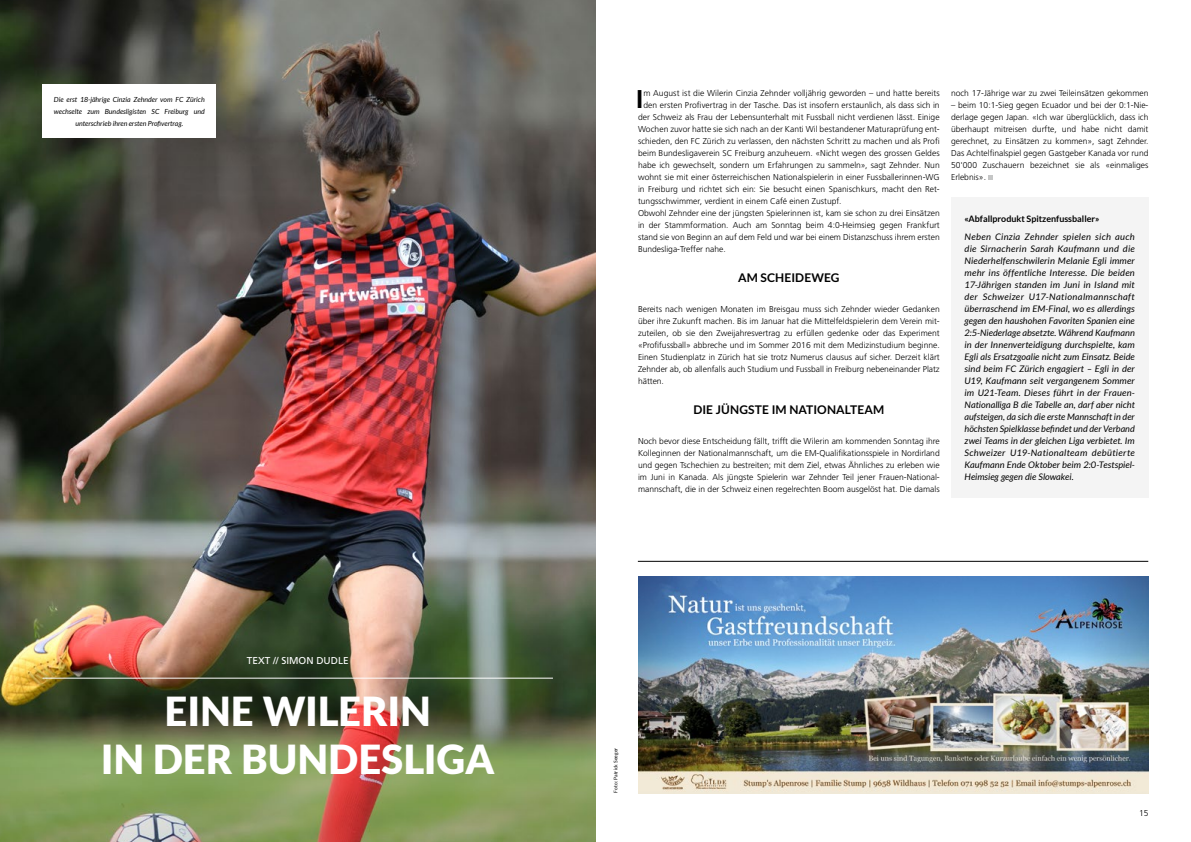
<style>
.page{position:relative;width:1191px;height:842px;background:#fff}
.page>*{position:absolute;margin:0;border:0;box-sizing:border-box;transform-origin:0 0}
.t1{font:900 40px/48px "Lato";letter-spacing:.005em;color:#fff;text-align:center}
.t2{font:700 25.7px "Frutiger LT";color:#000}
.t3{font:700 12px "Lato";letter-spacing:.01em;color:#000}
.t4{font:10px "Frutiger LT";color:#fff}
.t5{font:italic 9px/12px "Lato";color:#000;text-align:justify;scale:1.04 1}
.t6{font:700 8.9px "Lato";color:#000}
.t7{font:300 8.5px/12px "Frutiger LT";color:#000;text-align:justify}
.t8{font:italic 7px/12px "Lato";color:#000;text-align:center}
.t9{font:5px "Lato";letter-spacing:.015em;color:#000}
</style>
<div class="page">
<img style="left:0;top:0;width:595px;height:842px">
<hr style="left:43px;top:678px;width:510px;height:1px;background:#fff">
<svg style="left:988px;top:176px;width:4px;height:4px"></svg>
<div style="left:43px;top:85px;width:173px;height:53px;background:#fff"></div>
<div style="left:951px;top:198px;width:197px;height:300px;background:#f4f4f4"></div>
<img style="left:638px;top:576px;width:510px;height:217px">
<hr style="left:638px;top:561px;width:510px;height:1px;background:#000">
<p class="t8" style="left:54px;top:94px;width:152px">Die erst 18-jährige Cinzia Zehnder vom FC Zürich wechselte zum Bundesligisten SC Freiburg und unterschrieb ihren ersten Profivertrag.</p>
<p class="t4" style="left:247px;top:655px;width:103px">TEXT // SIMON DUDLE</p>
<h1 class="t1" style="left:101px;top:687px;width:395px">EINE WILERIN<br>IN DER BUNDESLIGA</h1>
<h2 class="t2" style="left:636px;top:84px;width:9px">I</h2>
<p class="t7" style="left:643px;top:87px;width:298px">m August ist die Wilerin Cinzia Zehnder volljährig geworden – und hatte bereits</p>
<p class="t7" style="left:643px;top:99px;width:298px">den ersten Profivertrag in der Tasche. Das ist insofern erstaunlich, als dass sich in</p>
<p class="t7" style="left:638px;top:111px;width:303px">der Schweiz als Frau der Lebensunterhalt mit Fussball nicht verdienen lässt. Einige</p>
<p class="t7" style="left:638px;top:123px;width:303px">Wochen zuvor hatte sie sich nach an der Kanti Wil bestandener Maturaprüfung ent-</p>
<p class="t7" style="left:638px;top:135px;width:303px">schieden, den FC Zürich zu verlassen, den nächsten Schritt zu machen und als Profi</p>
<p class="t7" style="left:638px;top:147px;width:303px">beim Bundesligaverein SC Freiburg anzuheuern. «Nicht wegen des grossen Geldes</p>
<p class="t7" style="left:638px;top:159px;width:303px">habe ich gewechselt, sondern um Erfahrungen zu sammeln», sagt Zehnder. Nun</p>
<p class="t7" style="left:638px;top:171px;width:303px">wohnt sie mit einer österreichischen Nationalspielerin in einer Fussballerinnen-WG</p>
<p class="t7" style="left:638px;top:183px;width:303px">in Freiburg und richtet sich ein: Sie besucht einen Spanischkurs, macht den Ret-</p>
<p class="t7" style="left:638px;top:195px;width:205px">tungsschwimmer, verdient in einem Café einen Zustupf.</p>
<p class="t7" style="left:638px;top:207px;width:303px">Obwohl Zehnder eine der jüngsten Spielerinnen ist, kam sie schon zu drei Einsätzen</p>
<p class="t7" style="left:638px;top:219px;width:303px">in der Stammformation. Auch am Sonntag beim 4:0-Heimsieg gegen Frankfurt</p>
<p class="t7" style="left:638px;top:231px;width:303px">stand sie von Beginn an auf dem Feld und war bei einem Distanzschuss ihrem ersten</p>
<p class="t7" style="left:638px;top:243px;width:89px">Bundesliga-Treffer nahe.</p>
<h3 class="t3" style="left:738px;top:271px;width:103px">AM SCHEIDEWEG</h3>
<p class="t7" style="left:638px;top:303px;width:303px">Bereits nach wenigen Monaten im Breisgau muss sich Zehnder wieder Gedanken über ihre Zukunft machen. Bis im Januar hat die Mittelfeldspielerin dem Verein mit&shy;zuteilen, ob sie den Zweijahresvertrag zu erfüllen gedenke oder das Experiment «Profifussball» abbreche und im Sommer 2016 mit dem Medizinstudium beginne.<br>Einen Studienplatz in Zürich hat sie trotz Numerus clausus auf sicher. Derzeit klärt Zehnder ab, ob allenfalls auch Studium und Fussball in Freiburg nebeneinander Platz hätten.</p>
<h3 class="t3" style="left:693px;top:403px;width:192px">DIE JÜNGSTE IM NATIONALTEAM</h3>
<p class="t7" style="left:638px;top:435px;width:303px">Noch bevor diese Entscheidung fällt, trifft die Wilerin am kommenden Sonntag ihre Kolleginnen der Nationalmannschaft, um die EM-Qualifikationsspiele in Nordirland und gegen Tschechien zu bestreiten; mit dem Ziel, etwas Ähnliches zu erleben wie im Juni in Kanada. Als jüngste Spielerin war Zehnder Teil jener Frauen-National&shy;mannschaft, die in der Schweiz einen regelrechten Boom ausgelöst hat. Die damals</p>
<p class="t7" style="left:951px;top:87px;width:199px">noch 17-Jährige war zu zwei Teileinsätzen gekommen</p>
<p class="t7" style="left:951px;top:99px;width:199px">– beim 10:1-Sieg gegen Ecuador und bei der 0:1-Nie&shy;derlage gegen Japan. «Ich war überglücklich, dass ich überhaupt mitreisen durfte, und habe nicht damit gerechnet, zu Einsätzen zu kommen», sagt Zehnder.<br>Das Achtelfinalspiel gegen Gastgeber Kanada vor rund 50'000 Zuschauern bezeichnet sie als «einmaliges Erlebnis».</p>
<p class="t6" style="left:964px;top:214px;width:136px">«Abfallprodukt Spitzenfussballer»</p>
<p class="t5" style="left:964px;top:231px;width:165px">Neben Cinzia Zehnder spielen sich auch die Sirnacherin Sarah Kaufmann und die Niederhelfenschwilerin Melanie Egli immer mehr ins öffentliche Interesse. Die beiden 17-Jährigen standen im Juni in Island mit der Schweizer U17-Nationalmannschaft überraschend im EM-Final, wo es allerdings gegen den haushohen Favoriten Spanien eine 2:5-Niederlage absetzte. Während Kaufmann in der Innenverteidigung durchspielte, kam Egli als Ersatzgoalie nicht zum Einsatz. Beide sind beim FC Zürich engagiert – Egli in der U19, Kaufmann seit vergangenem Sommer im U21-Team. Dieses führt in der Frauen-Nationalliga B die Tabelle an, darf aber nicht aufsteigen, da sich die erste Mannschaft in der höchsten Spielklasse befindet und der Verband zwei Teams in der gleichen Liga verbietet. Im Schweizer U19-Nationalteam debütierte Kaufmann Ende Oktober beim 2:0-Testspiel-Heimsieg gegen die Slowakei.</p>
<p class="t9" style="left:613px;top:793px;width:47px;rotate:-90deg">Foto: Patrick Seeger</p>
<p class="t7" style="left:1139px;top:807px;width:11px">15</p>
</div>
